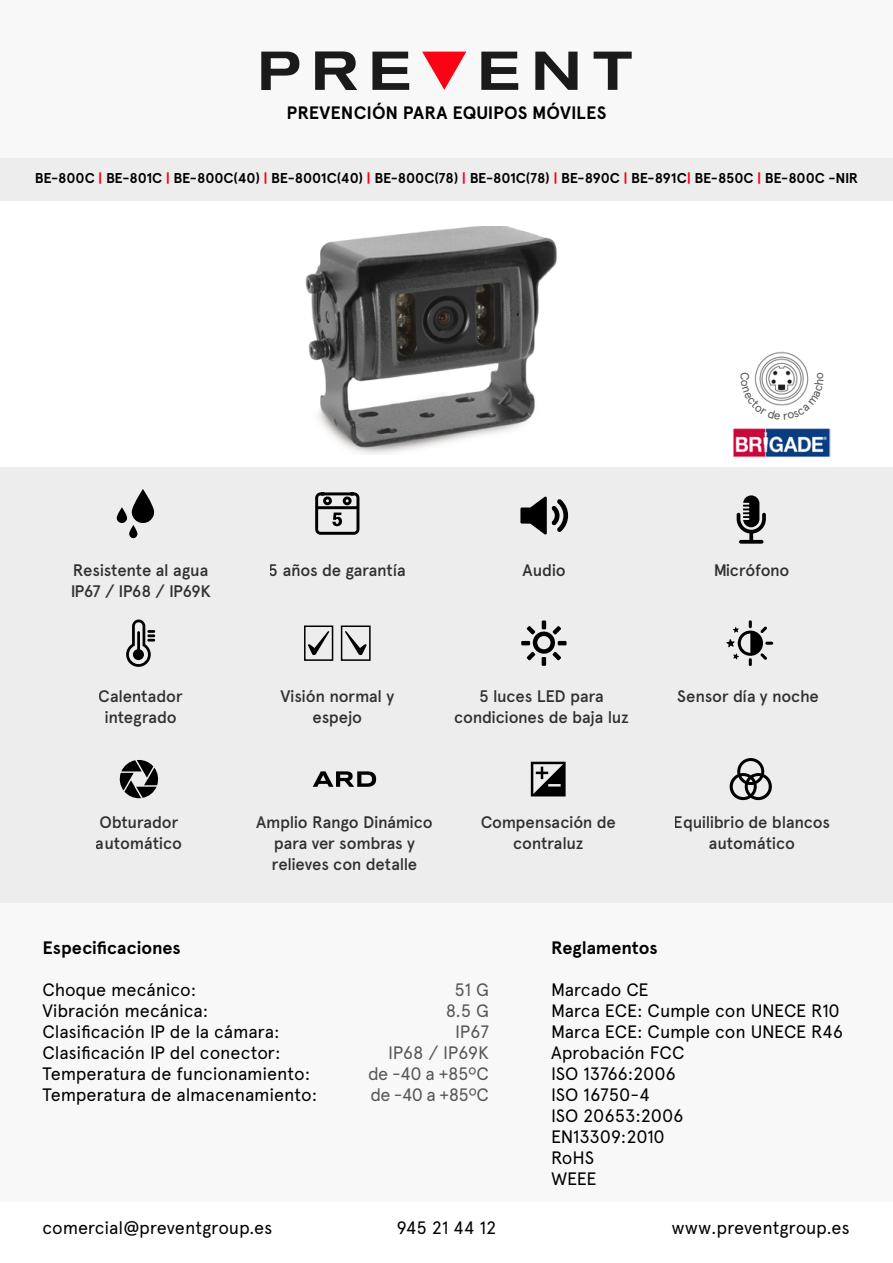
<style>
.page{position:relative;width:893px;height:1263px;background:#fff}
.page>*{position:absolute;margin:0;border:0;box-sizing:border-box;transform-origin:0 0}
.t1{font:18px/21px "Apercu Pro";letter-spacing:-.01em;color:#000}
.t2{font:700 18px "Apercu Pro";color:#000}
.t3{font:18px "Apercu Pro";letter-spacing:-.03em;color:#575756}
.t4{font:500 16.65px/21px "Apercu Pro";letter-spacing:-.02em;color:#000;text-align:center}
.t5{font:700 14.25px "Apercu Pro";letter-spacing:-.02em;color:#000}
.s1{color:#fc0014}
</style>
<div class="page">
<div style="left:0;top:903px;width:893px;height:298px;background:#f8f8f8"></div>
<div style="left:0;top:157px;width:893px;height:44px;background:#ededed"></div>
<div style="left:0;top:0;width:893px;height:157px;background:#f8f8f8"></div>
<svg style="left:261px;top:52px;width:38px;height:38px"></svg>
<svg style="left:315px;top:51px;width:42px;height:39px"></svg>
<svg style="left:372px;top:52px;width:37px;height:38px"></svg>
<svg style="left:422px;top:52px;width:44px;height:38px"></svg>
<svg style="left:481px;top:52px;width:37px;height:38px"></svg>
<svg style="left:535px;top:52px;width:42px;height:38px"></svg>
<svg style="left:594px;top:52px;width:38px;height:38px"></svg>
<img style="left:305px;top:227px;width:252px;height:228px">
<img style="left:756px;top:351px;width:52px;height:21px">
<img style="left:733px;top:428px;width:97px;height:29px">
<div style="left:0;top:468px;width:893px;height:435px;background:#ededed"></div>
<svg style="left:521px;top:620px;width:46px;height:46px"></svg>
<svg style="left:315px;top:492px;width:44px;height:43px"></svg>
<svg style="left:117px;top:489px;width:37px;height:49px"></svg>
<svg style="left:520px;top:496px;width:48px;height:39px"></svg>
<svg style="left:737px;top:495px;width:29px;height:49px"></svg>
<svg style="left:126px;top:619px;width:29px;height:48px"></svg>
<div style="left:304px;top:625px;width:29px;height:36px;border:2px solid #000"></div>
<svg style="left:308px;top:631px;width:22px;height:24px"></svg>
<div style="left:341px;top:625px;width:30px;height:36px;border:2px solid #000"></div>
<svg style="left:345px;top:631px;width:22px;height:24px"></svg>
<svg style="left:119px;top:760px;width:40px;height:38px"></svg>
<svg style="left:726px;top:620px;width:47px;height:46px"></svg>
<svg style="left:313px;top:771px;width:63px;height:16px"></svg>
<svg style="left:531px;top:762px;width:35px;height:34px"></svg>
<svg style="left:729px;top:758px;width:43px;height:43px"></svg>
<svg style="left:754px;top:372px;width:55px;height:34px"></svg>
<p class="t2" style="left:286px;top:99px;width:322px">PREVENCIÓN PARA EQUIPOS MÓVILES</p>
<p class="t5" style="left:35px;top:167px;width:825px">BE-800C <span class="s1">|</span> BE-801C <span class="s1">|</span> BE-800C(40) <span class="s1">|</span> BE-8001C(40) <span class="s1">|</span> BE-800C(78) <span class="s1">|</span> BE-801C(78) <span class="s1">|</span> BE-890C <span class="s1">|</span> BE-891C<span class="s1">|</span> BE-850C <span class="s1">|</span> BE-800C -NIR</p>
<p class="t4" style="left:70px;top:559px;width:142px;text-align:left">Resistente al agua<br>IP67 / IP68 / IP69K</p>
<p class="t4" style="left:269px;top:559px;width:138px">5 años de garantía</p>
<p class="t4" style="left:523px;top:559px;width:45px">Audio</p>
<p class="t4" style="left:713px;top:559px;width:78px">Micrófono</p>
<p class="t4" style="left:99px;top:685px;width:85px">Calentador integrado</p>
<p class="t4" style="left:280px;top:685px;width:115px">Visión normal y espejo</p>
<p class="t4" style="left:454px;top:685px;width:176px">5 luces LED para condiciones de baja luz</p>
<p class="t4" style="left:677px;top:685px;width:143px">Sensor día y noche</p>
<p class="t4" style="left:96px;top:811px;width:88px;text-align:left">Obturador automático</p>
<p class="t4" style="left:256px;top:811px;width:178px">Amplio Rango Dinámico para ver sombras y relieves con detalle</p>
<p class="t4" style="left:480px;top:811px;width:137px">Compensación de contraluz</p>
<p class="t4" style="left:674px;top:811px;width:158px">Equilibrio de blancos automático</p>
<p class="t2" style="left:43px;top:934px;width:140px">Especificaciones</p>
<p class="t1" style="left:43px;top:978px;width:155px">Choque mecánico:</p>
<p class="t3" style="left:454px;top:976px;width:36px">51 G</p>
<p class="t1" style="left:43px;top:999px;width:167px">Vibración mecánica:</p>
<p class="t3" style="left:446px;top:997px;width:45px">8.5 G</p>
<p class="t1" style="left:43px;top:1020px;width:238px">Clasificación IP de la cámara:</p>
<p class="t3" style="left:455px;top:1018px;width:35px">IP67</p>
<p class="t1" style="left:43px;top:1041px;width:240px">Clasificación IP del conector:</p>
<p class="t3" style="left:388px;top:1039px;width:102px">IP68 / IP69K</p>
<p class="t1" style="left:43px;top:1062px;width:269px">Temperatura de funcionamiento:</p>
<p class="t3" style="left:368px;top:1060px;width:122px">de -40 a +85ºC</p>
<p class="t1" style="left:43px;top:1083px;width:276px">Temperatura de almacenamiento:</p>
<p class="t3" style="left:371px;top:1081px;width:120px">de -40 a +85ºC</p>
<p class="t2" style="left:551px;top:934px;width:108px">Reglamentos</p>
<p class="t1" style="left:551px;top:978px;width:294px">Marcado CE<br>Marca ECE: Cumple con UNECE R10<br>Marca ECE: Cumple con UNECE R46<br>Aprobación FCC<br>ISO 13766:2006<br>ISO 16750-4<br>ISO 20653:2006<br>EN13309:2010<br>RoHS<br>WEEE</p>
<p class="t1" style="left:43px;top:1216px;width:232px">comercial@preventgroup.es</p>
<p class="t1" style="left:396px;top:1216px;width:101px">945 21 44 12</p>
<p class="t1" style="left:672px;top:1216px;width:180px">www.preventgroup.es</p>
</div>
